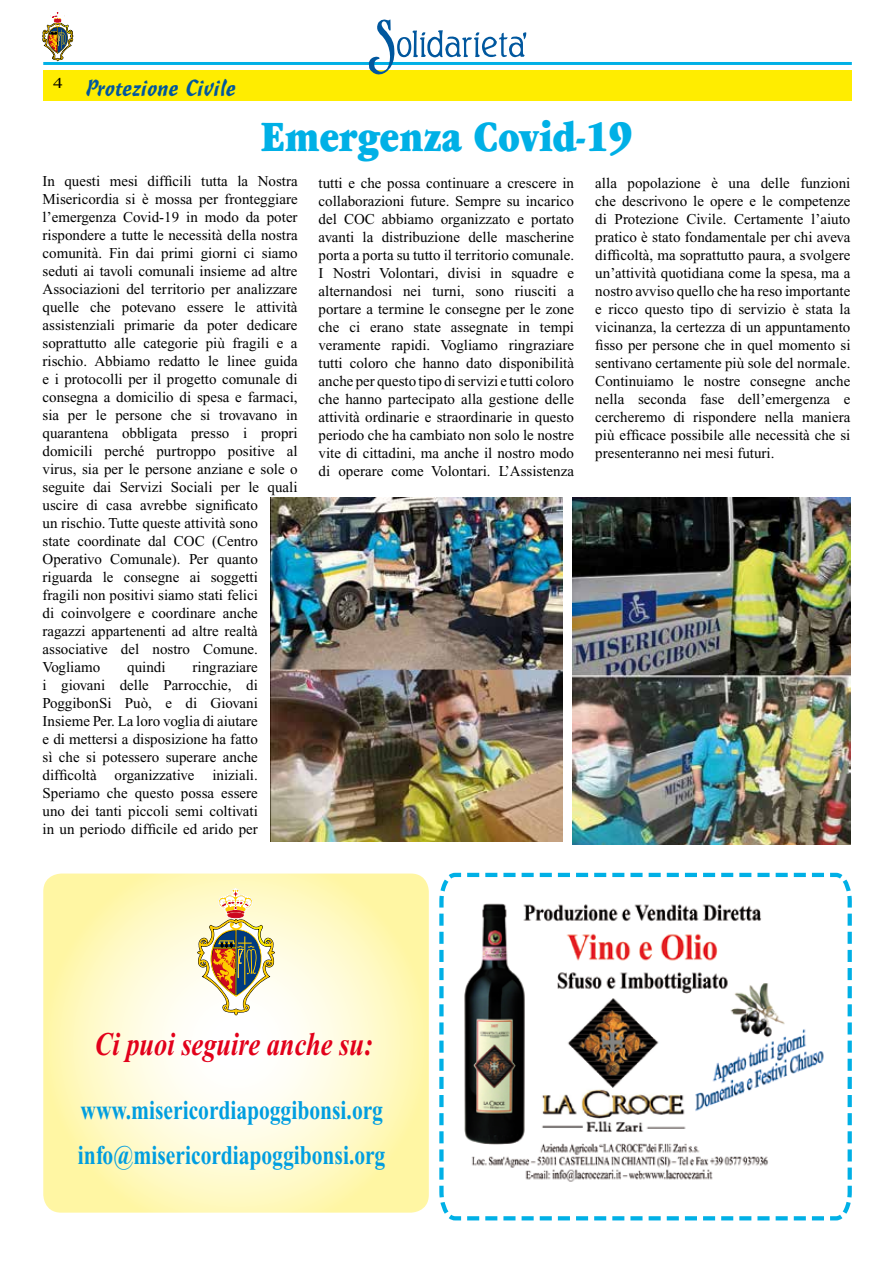
<style>
.page{position:relative;width:893px;height:1263px;background:#fff}
.page>*{position:absolute;margin:0;border:0;box-sizing:border-box;transform-origin:0 0}
.t1{font:900 45.3px "Garamond";color:#00b0e6;scale:.8 1}
.t2{font:italic 700 33px "Times New Roman";color:#e2001a;scale:.8 1}
.t3{font:700 27px/45px "Times New Roman";color:#009ee0;scale:.8 1}
.t4{font:22.5px "Cascade Script";color:#00579e}
.t5{font:15px/18px "Times New Roman";color:#000;text-align:justify}
</style>
<div class="page">
<svg style="left:43px;top:873px;width:386px;height:340px;background:#fef9c9"></svg>
<div style="left:43px;top:70px;width:809px;height:30px;background:#ffed00"></div>
<hr style="left:43px;top:62px;width:809px;height:3px;background:#00b0e6">
<svg style="left:368px;top:19px;width:27px;height:56px"></svg>
<svg style="left:397px;top:37px;width:14px;height:20px"></svg>
<div style="left:400px;top:39px;width:9px;height:16px;background:#fff;border-radius:50%"></div>
<svg style="left:412px;top:30px;width:115px;height:28px"></svg>
<svg style="left:42px;top:12px;width:31px;height:49px"></svg>
<svg style="left:439px;top:872px;width:413px;height:349px"></svg>
<img style="left:195px;top:888px;width:79px;height:127px">
<img style="left:271px;top:497px;width:291px;height:345px">
<img style="left:573px;top:497px;width:277px;height:347px">
<h3 class="t4" style="left:53px;top:75px;width:185px"><sup>4</sup> Protezione Civile</h3>
<h1 class="t1" style="left:261px;top:112px;width:466px">Emergenza Covid-19</h1>
<p class="t5" style="left:43px;top:172px;width:257px;text-align:left">In questi mesi difficili tutta la Nostra Misericordia si è mossa per fronteggiare l’emergenza Covid-19 in modo da poter rispondere a tutte le necessità della nostra comunità. Fin dai primi giorni ci siamo seduti ai tavoli comunali insieme ad altre Associazioni del territorio per analizzare quelle che potevano essere le attività assistenziali primarie da poter dedicare soprattutto alle categorie più fragili e a rischio. Abbiamo redatto le linee guida e i protocolli per il progetto comunale di consegna a domicilio di spesa e farmaci, sia per le persone che si trovavano in quarantena obbligata presso i propri domicili perché purtroppo positive al virus, sia per le persone anziane e sole o seguite dai Servizi Sociali per le quali uscire di casa avrebbe significato<br>un rischio. Tutte queste attività sono<br>state coordinate dal COC (Centro Operativo Comunale). Per quanto riguarda le consegne ai soggetti fragili non positivi siamo stati felici<br>di coinvolgere e coordinare anche ragazzi appartenenti ad altre realtà associative del nostro Comune.<br>Vogliamo</p>
<p class="t5" style="left:43px;top:658px;width:217px;text-indent:150px">ringraziare i giovani delle Parrocchie, di PoggibonSi Può, e di Giovani Insieme Per. La loro voglia di aiutare e di mettersi a disposizione ha fatto sì che si potessero superare anche difficoltà organizzative iniziali.<br>Speriamo che questo possa essere uno dei tanti piccoli semi coltivati in un periodo difficile ed arido per</p>
<p class="t5" style="left:127px;top:658px;width:40px">quindi</p>
<p class="t5" style="left:319px;top:174px;width:257px">tutti e che possa continuare a crescere in collaborazioni future. Sempre su incarico del COC abbiamo organizzato e portato avanti la distribuzione delle mascherine porta a porta su tutto il territorio comunale.<br>I Nostri Volontari, divisi in squadre e alternandosi nei turni, sono riusciti a portare a termine le consegne per le zone che ci erano state assegnate in tempi veramente rapidi. Vogliamo ringraziare tutti coloro che hanno dato disponibilità anche per questo tipo di servizi e tutti coloro che hanno partecipato alla gestione delle attività ordinarie e straordinarie in questo periodo che ha cambiato non solo le nostre vite di cittadini, ma anche il nostro modo di operare come Volontari. L’Assistenza</p>
<p class="t5" style="left:595px;top:174px;width:257px">alla popolazione è una delle funzioni che descrivono le opere e le competenze di Protezione Civile. Certamente l’aiuto pratico è stato fondamentale per chi aveva difficoltà, ma soprattutto paura, a svolgere un’attività quotidiana come la spesa, ma a nostro avviso quello che ha reso importante e ricco questo tipo di servizio è stata la vicinanza, la certezza di un appuntamento fisso per persone che in quel momento si sentivano certamente più sole del normale.<br>Continuiamo le nostre consegne anche nella seconda fase dell’emergenza e cercheremo di rispondere nella maniera più efficace possibile alle necessità che si presenteranno nei mesi futuri.</p>
<h2 class="t2" style="left:95px;top:1026px;width:349px">Ci puoi seguire anche su:</h2>
<h3 class="t3" style="left:78px;top:1087px;width:386px">www.misericordiapoggibonsi.org info@misericordiapoggibonsi.org</h3>
</div>
